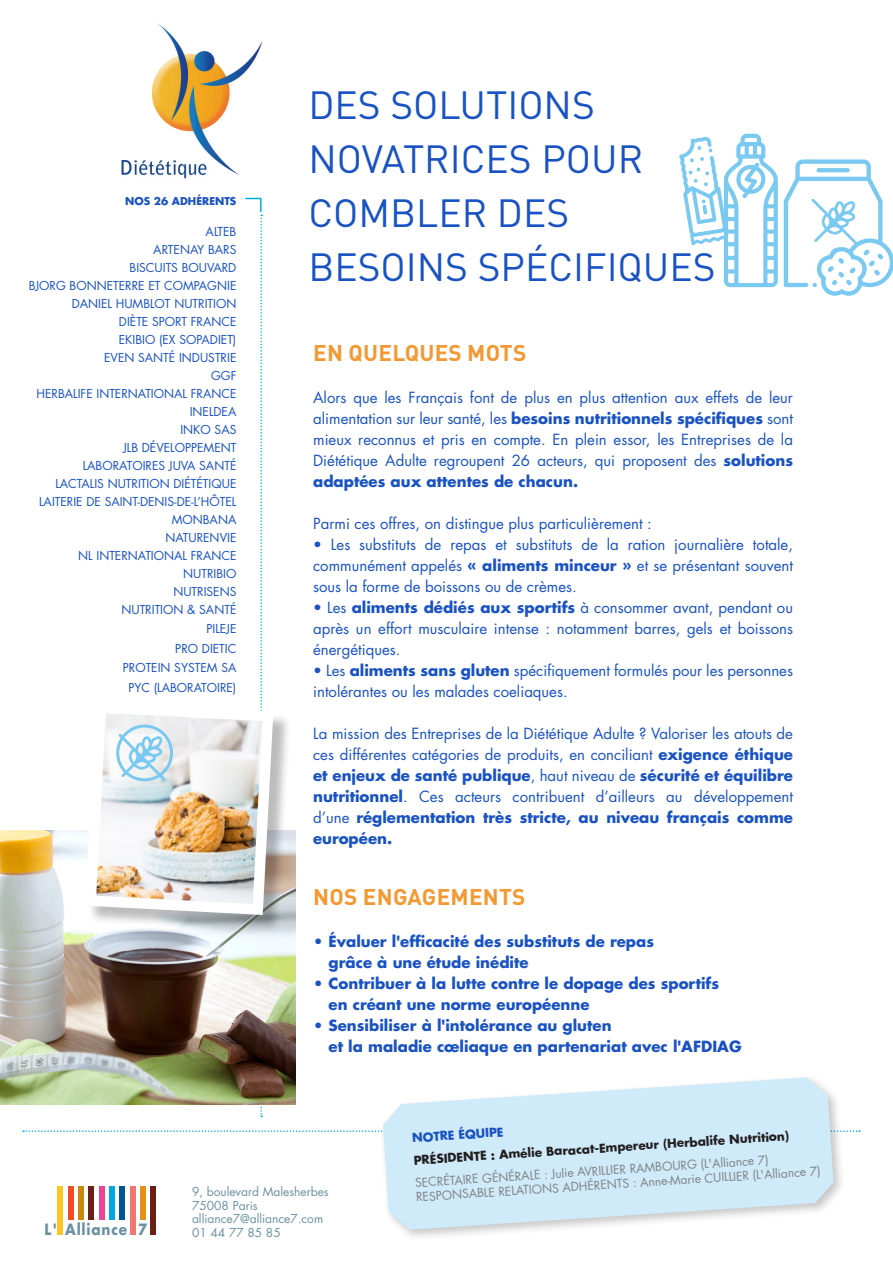
<style>
.page{position:relative;width:893px;height:1263px;background:#fff}
.page>*{position:absolute;margin:0;border:0;box-sizing:border-box;transform-origin:0 0}
.t1{font:38.85px "DIN";color:#1952c2}
.t2{font:700 22.5px "DIN Pro";letter-spacing:.01em;color:#f29933}
.t3{font:700 15.15px "Futura";letter-spacing:.06em;color:#6c91a2;scale:.9 1}
.t4{font:15px/21px "Futura Std";color:#1952c2;text-align:justify}
.t5{font:700 15px/21px "Futura Std";color:#1952c2}
.t6{font:12px "Futura Std";color:#1952c2}
.t7{font:12px "Futura Std";color:#808285}
.t8{font:12px "Futura Std";color:#6c91a2}
.t9{font:700 12px "Futura Std";color:#231f20}
.t10{font:700 12px "Futura Std";color:#1952c2}
.t11{font:700 10.5px "Futura Std";color:#1952c2}
.s1{font-weight:700}
</style>
<div class="page">
<svg style="left:23px;top:1130px;width:837px;height:2px"></svg>
<div style="left:58px;top:1186px;width:5px;height:49px;background:#fec422"></div>
<div style="left:68px;top:1186px;width:5px;height:34px;background:#f04d22"></div>
<div style="left:78px;top:1186px;width:5px;height:34px;background:#c8890e"></div>
<div style="left:89px;top:1186px;width:5px;height:34px;background:#6c2015"></div>
<div style="left:99px;top:1186px;width:5px;height:34px;background:#ea4498"></div>
<div style="left:109px;top:1186px;width:5px;height:34px;background:#00a5e3"></div>
<div style="left:120px;top:1186px;width:5px;height:34px;background:#005595"></div>
<div style="left:130px;top:1186px;width:5px;height:49px;background:#f2766d"></div>
<div style="left:140px;top:1186px;width:5px;height:34px;background:#e58e19"></div>
<div style="left:151px;top:1186px;width:5px;height:49px;background:#6c2015"></div>
<div style="left:379px;top:1074px;width:466px;height:168px;background:#231f20;opacity:.25"></div>
<svg style="left:383px;top:1077px;width:450px;height:153px;background:#d6ecf8"></svg>
<img style="left:121px;top:24px;width:142px;height:155px">
<img style="left:0;top:830px;width:295px;height:274px">
<svg style="left:784px;top:159px;width:109px;height:137px"></svg>
<svg style="left:679px;top:134px;width:99px;height:153px"></svg>
<div style="left:88px;top:705px;width:204px;height:228px;background:#231f20;opacity:.3"></div>
<img style="left:80px;top:197px;width:199px;height:920px">
<div style="left:116px;top:724px;width:57px;height:57px;border:3px solid #79c9f0;border-radius:50%"></div>
<p class="t11" style="left:125px;top:194px;width:113px">NOS 26 ADHÉRENTS</p>
<p class="t6" style="left:206px;top:223px;width:32px">ALTEB</p>
<p class="t6" style="left:153px;top:241px;width:85px">ARTENAY BARS</p>
<p class="t6" style="left:130px;top:259px;width:108px">BISCUITS BOUVARD</p>
<p class="t6" style="left:29px;top:277px;width:209px">BJORG BONNETERRE ET COMPAGNIE</p>
<p class="t6" style="left:72px;top:295px;width:166px">DANIEL HUMBLOT NUTRITION</p>
<p class="t6" style="left:119px;top:313px;width:119px">DIÈTE SPORT FRANCE</p>
<p class="t6" style="left:119px;top:331px;width:119px">EKIBIO (EX SOPADIET)</p>
<p class="t6" style="left:104px;top:349px;width:134px">EVEN SANTÉ INDUSTRIE</p>
<p class="t6" style="left:211px;top:367px;width:27px">GGF</p>
<p class="t6" style="left:37px;top:385px;width:201px">HERBALIFE INTERNATIONAL FRANCE</p>
<p class="t6" style="left:190px;top:403px;width:48px">INELDEA</p>
<p class="t6" style="left:180px;top:421px;width:58px">INKO SAS</p>
<p class="t6" style="left:123px;top:439px;width:115px">JLB DÉVELOPPEMENT</p>
<p class="t6" style="left:83px;top:457px;width:155px">LABORATOIRES JUVA SANTÉ</p>
<p class="t6" style="left:55px;top:475px;width:183px">LACTALIS NUTRITION DIÉTÉTIQUE</p>
<p class="t6" style="left:39px;top:493px;width:199px">LAITERIE DE SAINT-DENIS-DE-L’HÔTEL</p>
<p class="t6" style="left:172px;top:511px;width:66px">MONBANA</p>
<p class="t6" style="left:165px;top:529px;width:72px">NATURENVIE</p>
<p class="t6" style="left:78px;top:547px;width:160px">NL INTERNATIONAL FRANCE</p>
<p class="t6" style="left:183px;top:565px;width:55px">NUTRIBIO</p>
<p class="t6" style="left:173px;top:583px;width:65px">NUTRISENS</p>
<p class="t6" style="left:121px;top:601px;width:116px">NUTRITION &amp; SANTÉ</p>
<p class="t6" style="left:206px;top:621px;width:31px">PILEJE</p>
<p class="t6" style="left:175px;top:640px;width:63px">PRO DIETIC</p>
<p class="t6" style="left:123px;top:660px;width:115px">PROTEIN SYSTEM SA</p>
<p class="t6" style="left:128px;top:679px;width:110px">PYC (LABORATOIRE)</p>
<p class="t1" style="left:308px;top:80px;width:288px">DES SOLUTIONS</p>
<p class="t1" style="left:308px;top:134px;width:336px">NOVATRICES POUR</p>
<p class="t1" style="left:308px;top:188px;width:262px">COMBLER DES</p>
<p class="t1" style="left:308px;top:242px;width:409px">BESOINS SPÉCIFIQUES</p>
<p class="t2" style="left:313px;top:334px;width:215px">EN QUELQUES MOTS</p>
<p class="t4" style="left:313px;top:387px;width:481px">Alors que les Français font de plus en plus attention aux effets de leur alimentation sur leur santé, les <span class="s1">besoins nutritionnels spécifiques</span> sont mieux reconnus et pris en compte. En plein essor, les Entreprises de la Diététique Adulte regroupent 26 acteurs, qui proposent des <span class="s1">solutions adaptées aux attentes de chacun.</span></p>
<p class="t4" style="left:313px;top:513px;width:340px">Parmi ces offres, on distingue plus particulièrement :</p>
<p class="t4" style="left:313px;top:534px;width:481px">• Les substituts de repas et substituts de la ration journalière totale, communément appelés <span class="s1">« aliments minceur »</span> et se présentant souvent sous la forme de boissons ou de crèmes.</p>
<p class="t4" style="left:313px;top:597px;width:481px">• Les <span class="s1">aliments dédiés aux sportifs</span> à consommer avant, pendant ou après un effort musculaire intense : notamment barres, gels et boissons énergétiques.</p>
<p class="t4" style="left:313px;top:660px;width:481px">• Les <span class="s1">aliments sans gluten</span> spécifiquement formulés pour les personnes intolérantes ou les malades coeliaques.</p>
<p class="t4" style="left:313px;top:723px;width:481px">La mission des Entreprises de la Diététique Adulte ? Valoriser les atouts de ces différentes catégories de produits, en conciliant <span class="s1">exigence éthique et enjeux de santé publique</span>, haut niveau de <span class="s1">sécurité et équilibre nutritionnel</span>. Ces acteurs contribuent d’ailleurs au développement d’une <span class="s1">réglementation très stricte, au niveau français comme européen.</span></p>
<p class="t2" style="left:313px;top:878px;width:214px">NOS ENGAGEMENTS</p>
<p class="t5" style="left:329px;top:931px;width:327px;text-indent:-15px">• Évaluer l'efficacité des substituts de repas grâce à une étude inédite</p>
<p class="t5" style="left:329px;top:973px;width:392px;text-indent:-15px">• Contribuer à la lutte contre le dopage des sportifs en créant une norme européenne</p>
<p class="t5" style="left:329px;top:1015px;width:415px;text-indent:-15px">• Sensibiliser à l'intolérance au gluten<br>et la maladie cœliaque en partenariat avec l'AFDIAG</p>
<p class="t3" style="left:45px;top:1220px;width:116px">L' Alliance 7</p>
<p class="t8" style="left:192px;top:1184px;width:138px">9, boulevard Malesherbes</p>
<p class="t8" style="left:192px;top:1198px;width:67px">75008 Paris</p>
<p class="t8" style="left:192px;top:1211px;width:133px">alliance7@alliance7.com</p>
<p class="t8" style="left:192px;top:1225px;width:90px">01 44 77 85 85</p>
<p class="t10" style="left:412px;top:1130px;width:93px;rotate:-4deg">NOTRE ÉQUIPE</p>
<p class="t9" style="left:413px;top:1153px;width:378px;rotate:-4deg">PRÉSIDENTE : Amélie Baracat-Empereur (Herbalife Nutrition)</p>
<p class="t7" style="left:415px;top:1176px;width:356px;rotate:-4deg">SECRÉTAIRE GÉNÉRALE : Julie AVRILLIER RAMBOURG (L'Alliance 7)</p>
<p class="t7" style="left:416px;top:1190px;width:407px;rotate:-4deg">RESPONSABLE RELATIONS ADHÉRENTS : Anne-Marie CUILLIER (L'Alliance 7)</p>
</div>
